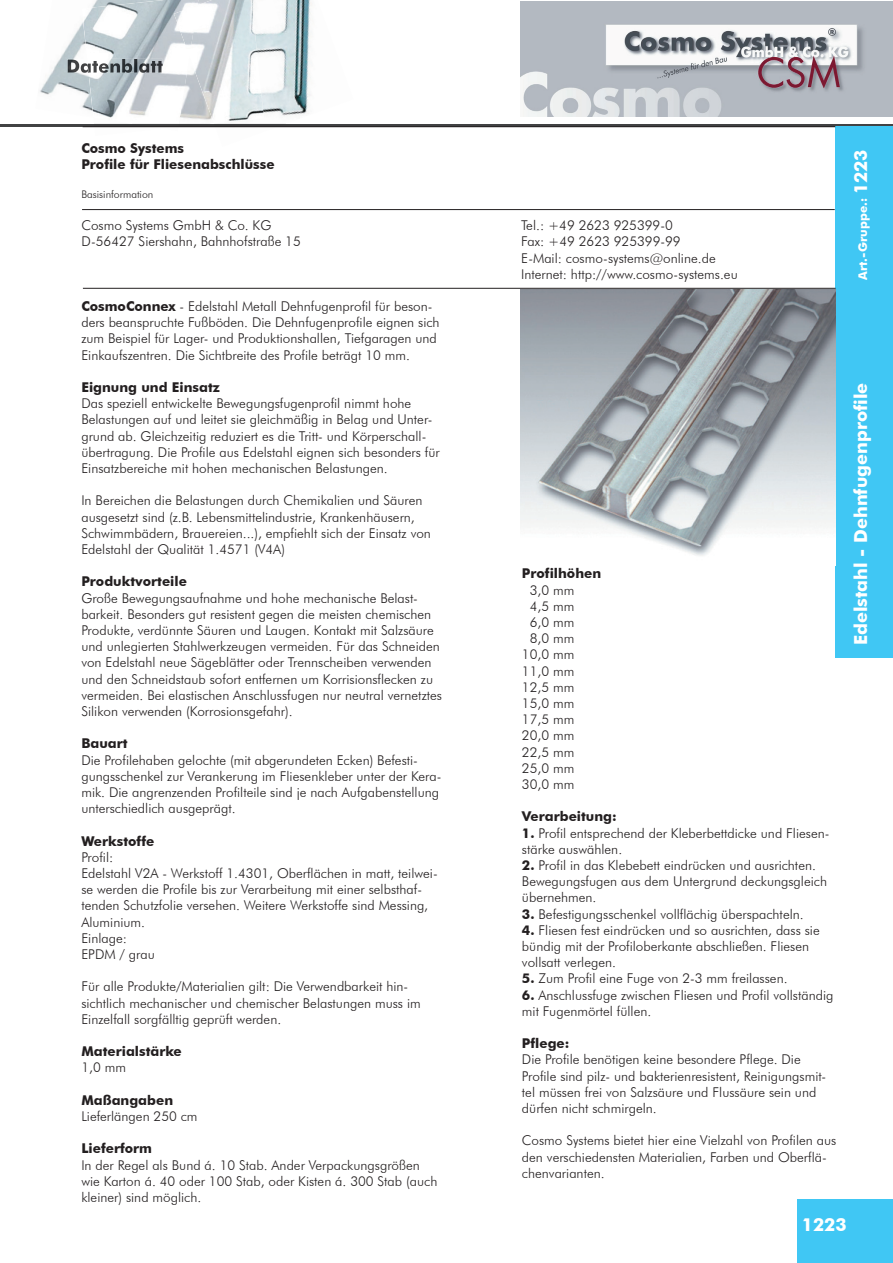
<style>
.page{position:relative;width:893px;height:1263px;background:#fff}
.page>*{position:absolute;margin:0;border:0;box-sizing:border-box;transform-origin:0 0}
.t1{font:700 18px "Futura BT";color:#fff}
.t2{font:300 13.5px/16.2px "Futura BT";color:#231f20}
.t3{font:700 13.5px/16.2px "Futura BT";color:#231f20}
.t4{font:700 12px "Futura BT";color:#fff}
.t5{font:300 10.5px "Futura BT";color:#231f20}
.s1{font-weight:700}
.s2{font-size:18px}
</style>
<div class="page">
<hr style="left:0;top:124px;width:893px;height:3px;background:#414243">
<div style="left:836px;top:126px;width:57px;height:532px;background:#40c7f4"></div>
<div style="left:797px;top:1199px;width:96px;height:64px;background:#40c7f4"></div>
<img style="left:40px;top:23px;width:42px;height:84px">
<img style="left:68px;top:59px;width:14px;height:14px">
<img style="left:82px;top:0;width:116px;height:128px">
<img style="left:132px;top:124px;width:47px;height:2px">
<img style="left:87px;top:59px;width:76px;height:14px">
<img style="left:214px;top:0;width:140px;height:128px">
<img style="left:214px;top:124px;width:72px;height:2px">
<img style="left:189px;top:0;width:75px;height:124px">
<img style="left:174px;top:5px;width:24px;height:52px">
<hr style="left:83px;top:126px;width:752px;height:1px;background:#231f20">
<hr style="left:82px;top:209px;width:753px;height:1px;background:#231f20">
<hr style="left:83px;top:288px;width:753px;height:1px;background:#231f20">
<img style="left:521px;top:289px;width:315px;height:267px">
<img style="left:520px;top:1px;width:373px;height:116px">
<p class="t3" style="left:81px;top:140px;width:195px">Cosmo Systems<br>Profile für Fliesenabschlüsse</p>
<p class="t5" style="left:81px;top:188px;width:74px">Basisinformation</p>
<p class="t2" style="left:81px;top:217px;width:192px">Cosmo Systems GmbH &amp; Co. KG</p>
<p class="t2" style="left:521px;top:217px;width:153px">Tel.: +49 2623 925399-0</p>
<p class="t2" style="left:81px;top:233px;width:221px">D-56427 Siershahn, Bahnhofstraße 15</p>
<p class="t2" style="left:521px;top:233px;width:218px">Fax: +49 2623 925399-99<br>E-Mail: cosmo-systems@online.de<br>Internet: http://www.cosmo-systems.eu</p>
<p class="t2" style="left:81px;top:298px;width:360px"><span class="s1">CosmoConnex</span> - Edelstahl Metall Dehnfugenprofil für beson&shy;ders beanspruchte Fußböden. Die Dehnfugenprofile eignen sich zum Beispiel für Lager- und Produktionshallen, Tiefgaragen und Einkaufszentren. Die Sichtbreite des Profile beträgt 10 mm.</p>
<p class="t3" style="left:81px;top:379px;width:140px">Eignung und Einsatz</p>
<p class="t2" style="left:81px;top:395px;width:360px">Das speziell entwickelte Bewegungsfugenprofil nimmt hohe Belastungen auf und leitet sie gleichmäßig in Belag und Unter&shy;grund ab. Gleichzeitig reduziert es die Tritt- und Körperschall&shy;übertragung. Die Profile aus Edelstahl eignen sich besonders für Einsatzbereiche mit hohen mechanischen Belastungen.</p>
<p class="t2" style="left:81px;top:492px;width:351px">In Bereichen die Belastungen durch Chemikalien und Säuren ausgesetzt sind (z.B. Lebensmittelindustrie, Krankenhäusern, Schwimmbädern, Brauereien...), empfiehlt sich der Einsatz von Edelstahl der Qualität 1.4571 (V4A)</p>
<p class="t3" style="left:81px;top:573px;width:107px">Produktvorteile</p>
<p class="t2" style="left:81px;top:590px;width:362px">Große Bewegungsaufnahme und hohe mechanische Belast&shy;barkeit. Besonders gut resistent gegen die meisten chemischen Produkte, verdünnte Säuren und Laugen. Kontakt mit Salzsäure und unlegierten Stahlwerkzeugen vermeiden. Für das Schneiden von Edelstahl neue Sägeblätter oder Trennscheiben verwenden und den Schneidstaub sofort entfernen um Korrisionsflecken zu vermeiden. Bei elastischen Anschlussfugen nur neutral vernetztes Silikon verwenden (Korrosionsgefahr).</p>
<p class="t3" style="left:81px;top:735px;width:48px">Bauart</p>
<p class="t2" style="left:81px;top:752px;width:362px">Die Profilehaben gelochte (mit abgerundeten Ecken) Befesti&shy;gungsschenkel zur Verankerung im Fliesenkleber unter der Kera&shy;mik. Die angrenzenden Profilteile sind je nach Aufgabenstellung unterschiedlich ausgeprägt.</p>
<p class="t3" style="left:81px;top:833px;width:74px">Werkstoffe</p>
<p class="t2" style="left:81px;top:849px;width:358px">Profil:<br>Edelstahl V2A - Werkstoff 1.4301, Oberflächen in matt, teilwei&shy;se werden die Profile bis zur Verarbeitung mit einer selbsthaf&shy;tenden Schutzfolie versehen. Weitere Werkstoffe sind Messing, Aluminium.<br>Einlage:<br>EPDM / grau</p>
<p class="t2" style="left:81px;top:978px;width:341px">Für alle Produkte/Materialien gilt: Die Verwendbarkeit hin&shy;sichtlich mechanischer und chemischer Belastungen muss im<br>Einzelfall sorgfälltig geprüft werden.</p>
<p class="t3" style="left:81px;top:1043px;width:102px">Materialstärke</p>
<p class="t2" style="left:81px;top:1059px;width:46px">1,0 mm</p>
<p class="t3" style="left:81px;top:1092px;width:93px">Maßangaben</p>
<p class="t2" style="left:81px;top:1108px;width:118px">Lieferlängen 250 cm</p>
<p class="t3" style="left:81px;top:1140px;width:72px">Lieferform</p>
<p class="t2" style="left:81px;top:1157px;width:358px">In der Regel als Bund á. 10 Stab. Ander Verpackungsgrößen wie Karton á. 40 oder 100 Stab, oder Kisten á. 300 Stab (auch kleiner) sind möglich.</p>
<p class="t3" style="left:522px;top:565px;width:81px">Profilhöhen</p>
<p class="t2" style="left:522px;top:581px;width:54px;text-align:center">3,0 mm<br>4,5 mm<br>6,0 mm<br>8,0 mm<br>10,0 mm<br>11,0 mm<br>12,5 mm<br>15,0 mm<br>17,5 mm<br>20,0 mm<br>22,5 mm<br>25,0 mm<br>30,0 mm</p>
<p class="t3" style="left:522px;top:808px;width:96px">Verarbeitung:</p>
<p class="t2" style="left:522px;top:824px;width:309px"><span class="s1">1.</span> Profil entsprechend der Kleberbettdicke und Fliesen&shy;stärke auswählen.</p>
<p class="t2" style="left:522px;top:857px;width:307px"><span class="s1">2.</span> Profil in das Klebebett eindrücken und ausrichten.<br>Bewegungsfugen aus dem Untergrund deckungsgleich übernehmen.</p>
<p class="t2" style="left:522px;top:905px;width:283px"><span class="s1">3.</span> Befestigungsschenkel vollflächig überspachteln.</p>
<p class="t2" style="left:522px;top:922px;width:299px"><span class="s1">4.</span> Fliesen fest eindrücken und so ausrichten, dass sie bündig mit der Profiloberkante abschließen. Fliesen vollsatt verlegen.</p>
<p class="t2" style="left:522px;top:970px;width:267px"><span class="s1">5.</span> Zum Profil eine Fuge von 2-3 mm freilassen.</p>
<p class="t2" style="left:522px;top:986px;width:313px"><span class="s1">6.</span> Anschlussfuge zwischen Fliesen und Profil vollständig mit Fugenmörtel füllen.</p>
<p class="t3" style="left:522px;top:1035px;width:49px">Pflege:</p>
<p class="t2" style="left:522px;top:1051px;width:306px">Die Profile benötigen keine besondere Pflege. Die Profile sind pilz- und bakterienresistent, Reinigungsmit&shy;tel müssen frei von Salzsäure und Flussäure sein und dürfen nicht schmirgeln.</p>
<p class="t2" style="left:522px;top:1132px;width:316px">Cosmo Systems bietet hier eine Vielzahl von Profilen aus den verschiedensten Materialien, Farben und Oberflä&shy;chenvarianten.</p>
<p class="t4" style="left:856px;top:280px;width:132px;rotate:-90deg">Art.-Gruppe.: <span class="s2">1223</span></p>
<h1 class="t1" style="left:850px;top:645px;width:264px;rotate:-90deg">Edelstahl - Dehnfugenprofile</h1>
<h1 class="t1" style="left:802px;top:1213px;width:46px">1223</h1>
</div>
